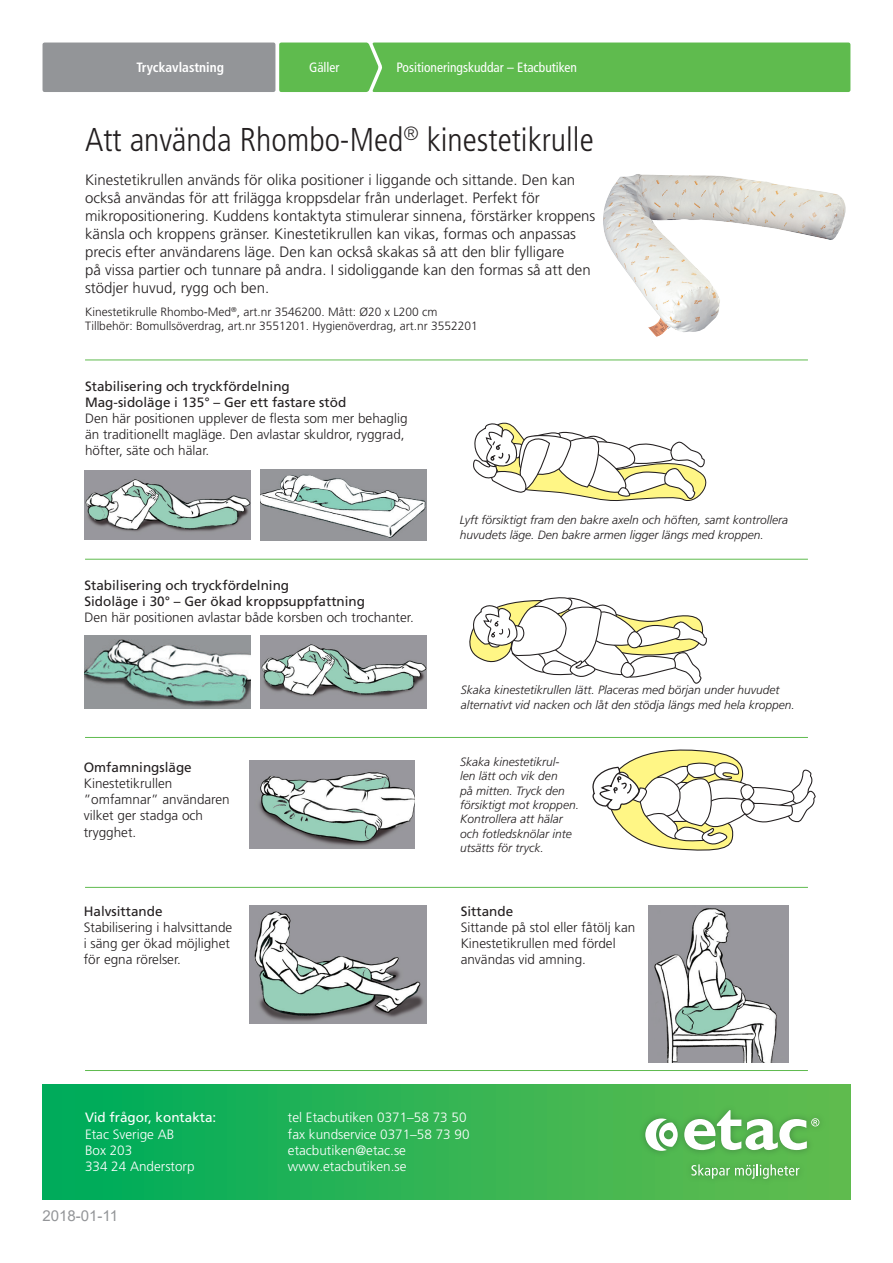
<style>
.page{position:relative;width:893px;height:1263px;background:#fff}
.page>*{position:absolute;margin:0;border:0;box-sizing:border-box;transform-origin:0 0}
.t1{font:300 condensed 33px "Frutiger LT Pro";color:#231f20}
.t2{font:300 15px/18px "Frutiger LT Pro";color:#231f20}
.t3{font:15px "Arial";color:#939598}
.t4{font:300 13.5px/16.2px "Frutiger LT Pro";color:#231f20}
.t5{font:13.5px/16.2px "Frutiger LT Pro";color:#231f20}
.t6{font:300 13.5px/16.2px "Frutiger LT Pro";color:#fff}
.t7{font:condensed 13.5px "Frutiger LT Pro";color:#fff}
.t8{font:13.5px "Frutiger LT Pro";color:#fff}
.t9{font:700 condensed 13.5px "Frutiger LT Pro";color:#fff}
.t10{font:italic 300 12px/14.4px "Frutiger LT Pro";color:#231f20}
.t11{font:300 12px/14.4px "Frutiger LT Pro";color:#231f20}
</style>
<div class="page">
<div style="left:43px;top:43px;width:232px;height:49px;background:#939598;border-radius:2px"></div>
<div style="left:279px;top:43px;width:571px;height:49px;background:#5fbb4e"></div>
<div style="left:43px;top:1084px;width:807px;height:115px;background:linear-gradient(to right,#00ac5b,#67bd4e)"></div>
<svg style="left:473px;top:423px;width:233px;height:78px"></svg>
<svg style="left:592px;top:749px;width:224px;height:102px"></svg>
<svg style="left:469px;top:597px;width:238px;height:87px"></svg>
<img style="left:85px;top:470px;width:166px;height:69px">
<img style="left:260px;top:635px;width:166px;height:73px">
<img style="left:648px;top:905px;width:140px;height:157px">
<img style="left:249px;top:760px;width:166px;height:89px">
<img style="left:249px;top:906px;width:177px;height:117px">
<img style="left:85px;top:635px;width:166px;height:73px">
<img style="left:260px;top:469px;width:166px;height:71px">
<hr style="left:85px;top:559px;width:723px;height:1px;background:#5fbb4e">
<hr style="left:85px;top:737px;width:723px;height:1px;background:#5fbb4e">
<hr style="left:85px;top:360px;width:723px;height:1px;background:#5fbb4e">
<hr style="left:85px;top:887px;width:723px;height:1px;background:#5fbb4e">
<hr style="left:85px;top:1070px;width:723px;height:1px;background:#5fbb4e">
<img style="left:603px;top:174px;width:243px;height:163px">
<div style="left:638px;top:1104px;width:188px;height:81px;background:#54b94f"></div>
<svg style="left:691px;top:1164px;width:108px;height:15px"></svg>
<svg style="left:684px;top:1110px;width:135px;height:40px"></svg>
<svg style="left:645px;top:1118px;width:33px;height:33px"></svg>
<p class="t9" style="left:137px;top:60px;width:89px">Tryckavlastning</p>
<p class="t7" style="left:397px;top:60px;width:182px">Positioneringskuddar – Etacbutiken</p>
<p class="t7" style="left:309px;top:60px;width:32px">Gäller</p>
<h1 class="t1" style="left:85px;top:120px;width:510px">Att använda Rhombo-Med<sup>®</sup> kinestetikrulle</h1>
<p class="t2" style="left:85px;top:171px;width:512px">Kinestetikrullen används för olika positioner i liggande och sittande. Den kan också användas för att frilägga kroppsdelar från underlaget. Perfekt för mikropositionering. Kuddens kontaktyta stimulerar sinnena, förstärker kroppens känsla och kroppens gränser. Kinestetikrullen kan vikas, formas och anpassas precis efter användarens läge. Den kan också skakas så att den blir fylligare<br>på vissa partier och tunnare på andra. I sidoliggande kan den formas så att den stödjer huvud, rygg och ben.</p>
<p class="t11" style="left:85px;top:305px;width:394px">Kinestetikrulle Rhombo-Med<sup>®</sup>, art.nr 3546200. Mått: Ø20 x L200 cm<br>Tillbehör: Bomullsöverdrag, art.nr 3551201. Hygienöverdrag, art.nr 3552201</p>
<p class="t5" style="left:85px;top:378px;width:263px">Stabilisering och tryckfördelning<br>Mag-sidoläge i 135° – Ger ett fastare stöd</p>
<p class="t4" style="left:85px;top:410px;width:324px">Den här positionen upplever de flesta som mer behaglig än traditionellt magläge. Den avlastar skuldror, ryggrad, höfter, säte och hälar.</p>
<p class="t5" style="left:84px;top:577px;width:282px">Stabilisering och tryckfördelning<br>Sidoläge i 30° – Ger ökad kroppsuppfattning</p>
<p class="t4" style="left:84px;top:609px;width:331px">Den här positionen avlastar både korsben och trochanter.</p>
<p class="t5" style="left:84px;top:759px;width:110px">Omfamningsläge</p>
<p class="t4" style="left:84px;top:775px;width:148px">Kinestetikrullen ”omfamnar” användaren vilket ger stadga och trygghet.</p>
<p class="t5" style="left:84px;top:903px;width:80px">Halvsittande</p>
<p class="t4" style="left:84px;top:919px;width:150px">Stabilisering i halvsittande i säng ger ökad möjlighet för egna rörelser.</p>
<p class="t10" style="left:460px;top:513px;width:330px">Lyft försiktigt fram den bakre axeln och höften, samt kontrollera huvudets läge. Den bakre armen ligger längs med kroppen.</p>
<p class="t10" style="left:461px;top:683px;width:336px">Skaka kinestetikrullen lätt. Placeras med början under huvudet alternativt vid nacken och låt den stödja längs med hela kroppen.</p>
<p class="t10" style="left:460px;top:754px;width:120px">Skaka kinestetikrul-<br>len lätt och vik den<br>på mitten. Tryck den försiktigt mot kroppen.<br>Kontrollera att hälar och fotledsknölar inte utsätts för tryck.</p>
<p class="t5" style="left:461px;top:903px;width:54px">Sittande</p>
<p class="t4" style="left:461px;top:919px;width:176px">Sittande på stol eller fåtölj kan<br>Kinestetikrullen med fördel användas vid amning.</p>
<p class="t8" style="left:85px;top:1110px;width:133px">Vid frågor, kontakta:</p>
<p class="t6" style="left:85px;top:1126px;width:111px">Etac Sverige AB<br>Box 203<br>334 24 Anderstorp</p>
<p class="t3" style="left:43px;top:1205px;width:77px">2018-01-11</p>
<p class="t6" style="left:288px;top:1110px;width:183px">tel Etacbutiken 0371–58 73 50 fax kundservice 0371–58 73 90 etacbutiken@etac.se www.etacbutiken.se</p>
</div>
